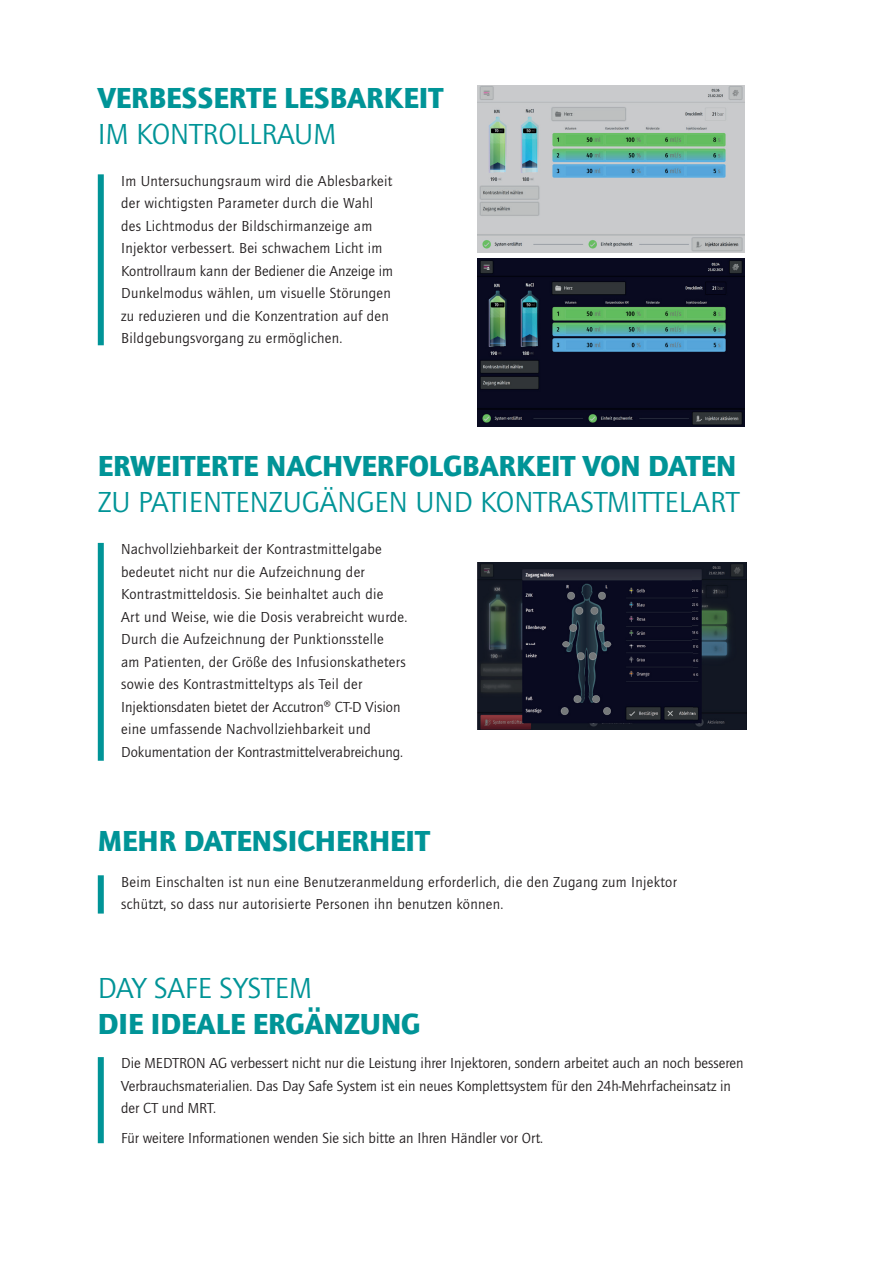
<style>
.page{position:relative;width:893px;height:1263px;background:#fff}
.page>*{position:absolute;margin:0;border:0;box-sizing:border-box;transform-origin:0 0}
.t1{font:900 30px "Quay Sans ITC Std";color:#009497}
.t2{font:30px "Quay Sans ITC Std";color:#009497}
.t3{font:15px/22.5px "Quay Sans ITC Std";letter-spacing:.02em;color:#231f20}
.t4{font:15px/22.5px "Quay Sans ITC Std";color:#231f20}
</style>
<div class="page">
<div style="left:98px;top:174px;width:6px;height:171px;background:#009497"></div>
<div style="left:98px;top:875px;width:6px;height:38px;background:#009497"></div>
<div style="left:98px;top:1057px;width:6px;height:86px;background:#009497"></div>
<div style="left:98px;top:543px;width:6px;height:218px;background:#009497"></div>
<img style="left:477px;top:85px;width:268px;height:167px">
<img style="left:477px;top:259px;width:268px;height:167px">
<img style="left:478px;top:562px;width:268px;height:168px">
<h1 class="t1" style="left:98px;top:80px;width:347px">VERBESSERTE LESBARKEIT</h1>
<h1 class="t2" style="left:98px;top:117px;width:240px">IM KONTROLLRAUM</h1>
<p class="t3" style="left:121px;top:170px;width:273px">Im Untersuchungsraum wird die Ablesbarkeit der wichtigsten Parameter durch die Wahl des Lichtmodus der Bildschirmanzeige am Injektor verbessert. Bei schwachem Licht im Kontrollraum kann der Bediener die Anzeige im Dunkelmodus wählen, um visuelle Störungen zu reduzieren und die Konzentration auf den Bildgebungsvorgang zu ermöglichen.</p>
<h1 class="t1" style="left:98px;top:448px;width:640px">ERWEITERTE NACHVERFOLGBARKEIT VON DATEN</h1>
<h1 class="t2" style="left:98px;top:486px;width:643px">ZU PATIENTENZUGÄNGEN UND KONTRASTMITTELART</h1>
<p class="t3" style="left:121px;top:538px;width:288px">Nachvollziehbarkeit der Kontrastmittelgabe bedeutet nicht nur die Aufzeichnung der Kontrastmitteldosis. Sie beinhaltet auch die<br>Art und Weise, wie die Dosis verabreicht wurde.<br>Durch die Aufzeichnung der Punktionsstelle<br>am Patienten, der Größe des Infusionskatheters sowie des Kontrastmitteltyps als Teil der Injektionsdaten bietet der Accutron® CT-D Vision eine umfassende Nachvollziehbarkeit und Dokumentation der Kontrastmittelverabreichung.</p>
<h1 class="t1" style="left:98px;top:823px;width:334px">MEHR DATENSICHERHEIT</h1>
<p class="t3" style="left:121px;top:871px;width:557px">Beim Einschalten ist nun eine Benutzeranmeldung erforderlich, die den Zugang zum Injektor schützt, so dass nur autorisierte Personen ihn benutzen können.</p>
<h1 class="t2" style="left:98px;top:971px;width:216px">DAY SAFE SYSTEM</h1>
<h1 class="t1" style="left:98px;top:1006px;width:324px">DIE IDEALE ERGÄNZUNG</h1>
<p class="t4" style="left:121px;top:1052px;width:624px">Die MEDTRON AG verbessert nicht nur die Leistung ihrer Injektoren, sondern arbeitet auch an noch besseren<br>Verbrauchsmaterialien. Das Day Safe System ist ein neues Komplettsystem für den 24h-Mehrfacheinsatz in der CT und MRT.</p>
<p class="t4" style="left:121px;top:1127px;width:423px">Für weitere Informationen wenden Sie sich bitte an Ihren Händler vor Ort.</p>
</div>
